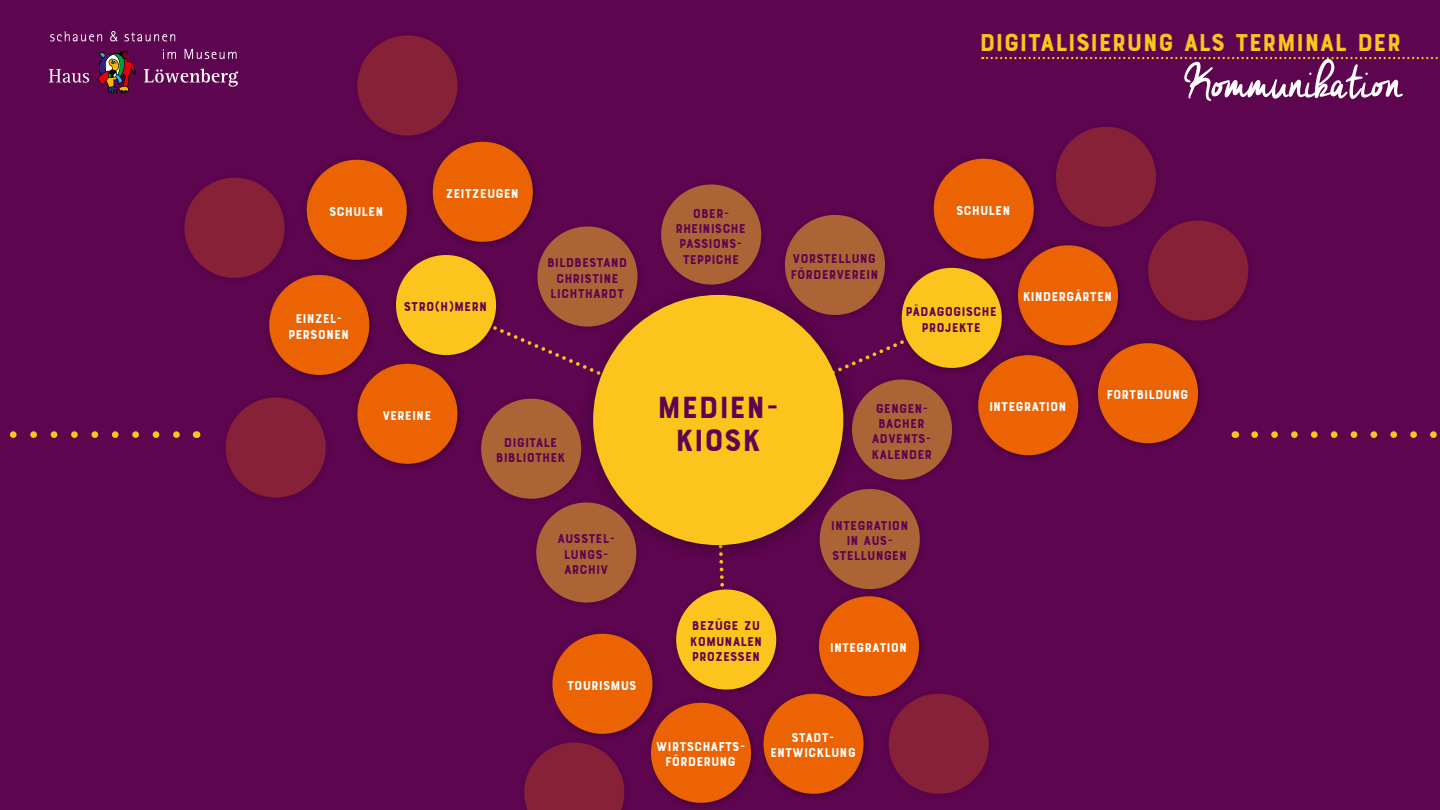
<style>
.page{position:relative;width:1440px;height:810px;background:#5d054f}
.page>*{position:absolute;margin:0;border:0;box-sizing:border-box;transform-origin:0 0}
.t1{font:57.68px "Cheddar Jack";letter-spacing:-.03em;color:#fff}
.t2{font:32.4px "Bourton Base";color:#5d054f}
.t3{font:25.8px "Bourton Base";color:#fdc41d}
.t4{font:13.5px/15.3px "Bourton Base";color:#5d054f;text-align:center}
.t5{font:13.5px/15.3px "Bourton Base";color:#fff;text-align:center}
</style>
<div class="page">
<svg style="left:13px;top:431px;width:173px;height:7px"></svg>
<svg style="left:1255px;top:431px;width:185px;height:7px"></svg>
<div style="left:441px;top:302px;width:455px;height:306px;background:#5d054f"></div>
<div style="left:580px;top:281px;width:280px;height:281px;background:#000;opacity:.35"></div>
<div style="left:593px;top:295px;width:250px;height:250px;background:#fdc41d;border-radius:50%"></div>
<div style="left:476px;top:393px;width:112px;height:112px;background:#5d054f"></div>
<div style="left:481px;top:399px;width:100px;height:100px;background:#ac6436;border-radius:50%"></div>
<div style="left:531px;top:497px;width:112px;height:112px;background:#000;opacity:.35"></div>
<div style="left:536px;top:502px;width:100px;height:101px;background:#ac6436;border-radius:50%"></div>
<div style="left:391px;top:250px;width:112px;height:112px;background:#000;opacity:.35"></div>
<div style="left:396px;top:255px;width:100px;height:100px;background:#fdc41d;border-radius:50%"></div>
<div style="left:427px;top:136px;width:112px;height:112px;background:#000;opacity:.35"></div>
<div style="left:433px;top:142px;width:100px;height:100px;background:#ec6303;border-radius:50%"></div>
<div style="left:352px;top:358px;width:112px;height:112px;background:#000;opacity:.35"></div>
<div style="left:357px;top:364px;width:101px;height:100px;background:#ec6303;border-radius:50%"></div>
<div style="left:301px;top:154px;width:112px;height:112px;background:#000;opacity:.35"></div>
<div style="left:307px;top:160px;width:100px;height:100px;background:#ec6303;border-radius:50%"></div>
<div style="left:928px;top:153px;width:112px;height:112px;background:#000;opacity:.35"></div>
<div style="left:934px;top:159px;width:100px;height:100px;background:#ec6303;border-radius:50%"></div>
<div style="left:1013px;top:240px;width:112px;height:112px;background:#000;opacity:.35"></div>
<div style="left:1018px;top:245px;width:100px;height:100px;background:#ec6303;border-radius:50%"></div>
<div style="left:1093px;top:338px;width:112px;height:112px;background:#000;opacity:.35"></div>
<div style="left:1098px;top:343px;width:100px;height:100px;background:#ec6303;border-radius:50%"></div>
<div style="left:973px;top:350px;width:112px;height:112px;background:#000;opacity:.35"></div>
<div style="left:978px;top:355px;width:100px;height:100px;background:#ec6303;border-radius:50%"></div>
<div style="left:814px;top:591px;width:112px;height:112px;background:#000;opacity:.35"></div>
<div style="left:819px;top:596px;width:100px;height:100px;background:#ec6303;border-radius:50%"></div>
<div style="left:758px;top:688px;width:112px;height:112px;background:#000;opacity:.35"></div>
<div style="left:764px;top:694px;width:100px;height:100px;background:#ec6303;border-radius:50%"></div>
<div style="left:646px;top:697px;width:112px;height:112px;background:#000;opacity:.35"></div>
<div style="left:651px;top:703px;width:100px;height:100px;background:#ec6303;border-radius:50%"></div>
<div style="left:547px;top:628px;width:112px;height:112px;background:#000;opacity:.35"></div>
<div style="left:552px;top:634px;width:101px;height:100px;background:#ec6303;border-radius:50%"></div>
<div style="left:264px;top:270px;width:112px;height:112px;background:#000;opacity:.35"></div>
<div style="left:269px;top:275px;width:100px;height:100px;background:#ec6303;border-radius:50%"></div>
<div style="left:179px;top:172px;width:112px;height:112px;background:#5d054f"></div>
<div style="left:184px;top:178px;width:101px;height:100px;background:#872138;border-radius:50%"></div>
<div style="left:220px;top:392px;width:112px;height:112px;background:#5d054f"></div>
<div style="left:226px;top:397px;width:100px;height:101px;background:#872138;border-radius:50%"></div>
<div style="left:352px;top:30px;width:112px;height:112px;background:#5d054f"></div>
<div style="left:357px;top:35px;width:101px;height:101px;background:#872138;border-radius:50%"></div>
<div style="left:1051px;top:121px;width:112px;height:112px;background:#5d054f"></div>
<div style="left:1056px;top:127px;width:100px;height:100px;background:#872138;border-radius:50%"></div>
<div style="left:1143px;top:215px;width:112px;height:112px;background:#5d054f"></div>
<div style="left:1148px;top:220px;width:100px;height:101px;background:#872138;border-radius:50%"></div>
<div style="left:883px;top:688px;width:112px;height:112px;background:#5d054f"></div>
<div style="left:889px;top:694px;width:100px;height:100px;background:#872138;border-radius:50%"></div>
<div style="left:519px;top:737px;width:112px;height:73px;background:#5d054f"></div>
<svg style="left:524px;top:742px;width:100px;height:68px"></svg>
<div style="left:532px;top:221px;width:112px;height:112px;background:#5d054f"></div>
<div style="left:537px;top:226px;width:101px;height:101px;background:#ac6436;border-radius:50%"></div>
<div style="left:656px;top:179px;width:112px;height:112px;background:#5d054f"></div>
<div style="left:661px;top:185px;width:100px;height:100px;background:#ac6436;border-radius:50%"></div>
<div style="left:896px;top:262px;width:112px;height:113px;background:#000;opacity:.35"></div>
<div style="left:902px;top:268px;width:100px;height:100px;background:#fdc41d;border-radius:50%"></div>
<div style="left:671px;top:584px;width:112px;height:112px;background:#000;opacity:.35"></div>
<div style="left:676px;top:589px;width:100px;height:101px;background:#fdc41d;border-radius:50%"></div>
<div style="left:847px;top:374px;width:112px;height:112px;background:#5d054f"></div>
<div style="left:852px;top:379px;width:100px;height:101px;background:#ac6436;border-radius:50%"></div>
<div style="left:814px;top:484px;width:112px;height:112px;background:#000;opacity:.35"></div>
<div style="left:820px;top:489px;width:100px;height:100px;background:#ac6436;border-radius:50%"></div>
<div style="left:780px;top:210px;width:112px;height:112px;background:#5d054e"></div>
<div style="left:785px;top:215px;width:100px;height:100px;background:#ac6436;border-radius:50%"></div>
<svg style="left:49px;top:69px;width:40px;height:14px"></svg>
<svg style="left:144px;top:69px;width:94px;height:18px;background:#823f78"></svg>
<svg style="left:98px;top:51px;width:39px;height:42px;background:#6b3140"></svg>
<svg style="left:110px;top:31px;width:8px;height:10px"></svg>
<svg style="left:185px;top:49px;width:52px;height:10px"></svg>
<svg style="left:163px;top:49px;width:13px;height:10px"></svg>
<svg style="left:50px;top:31px;width:52px;height:10px"></svg>
<svg style="left:125px;top:32px;width:50px;height:9px"></svg>
<svg style="left:982px;top:57px;width:458px;height:2px"></svg>
<p class="t5" style="left:446px;top:186px;width:75px">ZEITZEUGEN</p>
<h3 class="t3" style="left:979px;top:26px;width:424px">DIGITALISIERUNG ALS TERMINAL DER</h3>
<h1 class="t1" style="left:1184px;top:50px;width:219px">Kommunikation</h1>
<p class="t5" style="left:329px;top:204px;width:56px">SCHULEN</p>
<p class="t5" style="left:956px;top:203px;width:56px">SCHULEN</p>
<p class="t4" style="left:675px;top:206px;width:72px">OBER-<br>RHEINISCHE<br>PASSIONS-<br>TEPPICHE</p>
<p class="t4" style="left:790px;top:252px;width:90px;text-align:left">VORSTELLUNG<br>FÖRDERVEREIN</p>
<p class="t4" style="left:547px;top:256px;width:82px">BILDBESTAND<br>CHRISTINE<br>LICHTHARDT</p>
<p class="t5" style="left:288px;top:312px;width:62px">EINZEL-<br>PERSONEN</p>
<p class="t4" style="left:404px;top:299px;width:85px">STRO(H)MERN</p>
<p class="t4" style="left:906px;top:304px;width:93px">PÄDAGOGISCHE<br>PROJEKTE</p>
<p class="t5" style="left:1023px;top:290px;width:91px">KINDERGÄRTEN</p>
<p class="t5" style="left:382px;top:408px;width:51px">VEREINE</p>
<h2 class="t2" style="left:657px;top:388px;width:118px">MEDIEN-</h2>
<p class="t4" style="left:504px;top:435px;width:55px">DIGITALE</p>
<h2 class="t2" style="left:675px;top:420px;width:87px">KIOSK</h2>
<p class="t4" style="left:496px;top:451px;width:71px">BIBLIOTHEK</p>
<p class="t4" style="left:557px;top:532px;width:59px">AUSSTEL-<br>LUNGS-<br>ARCHIV</p>
<p class="t5" style="left:567px;top:678px;width:71px">TOURISMUS</p>
<p class="t4" style="left:690px;top:619px;width:74px;text-align:left">BEZÜGE ZU<br>KOMUNALEN<br>PROZESSEN</p>
<p class="t4" style="left:872px;top:401px;width:62px">GENGEN-<br>BACHER<br>ADVENTS-<br>KALENDER</p>
<p class="t4" style="left:831px;top:518px;width:79px">INTEGRATION<br>IN AUS-<br>STELLUNGEN</p>
<p class="t5" style="left:830px;top:641px;width:79px">INTEGRATION</p>
<p class="t5" style="left:656px;top:739px;width:91px">WIRTSCHAFTS-<br>FÖRDERUNG</p>
<p class="t5" style="left:770px;top:730px;width:87px">STADT-<br>ENTWICKLUNG</p>
<p class="t5" style="left:989px;top:399px;width:79px">INTEGRATION</p>
<p class="t5" style="left:1107px;top:387px;width:83px">FORTBILDUNG</p>
</div>
